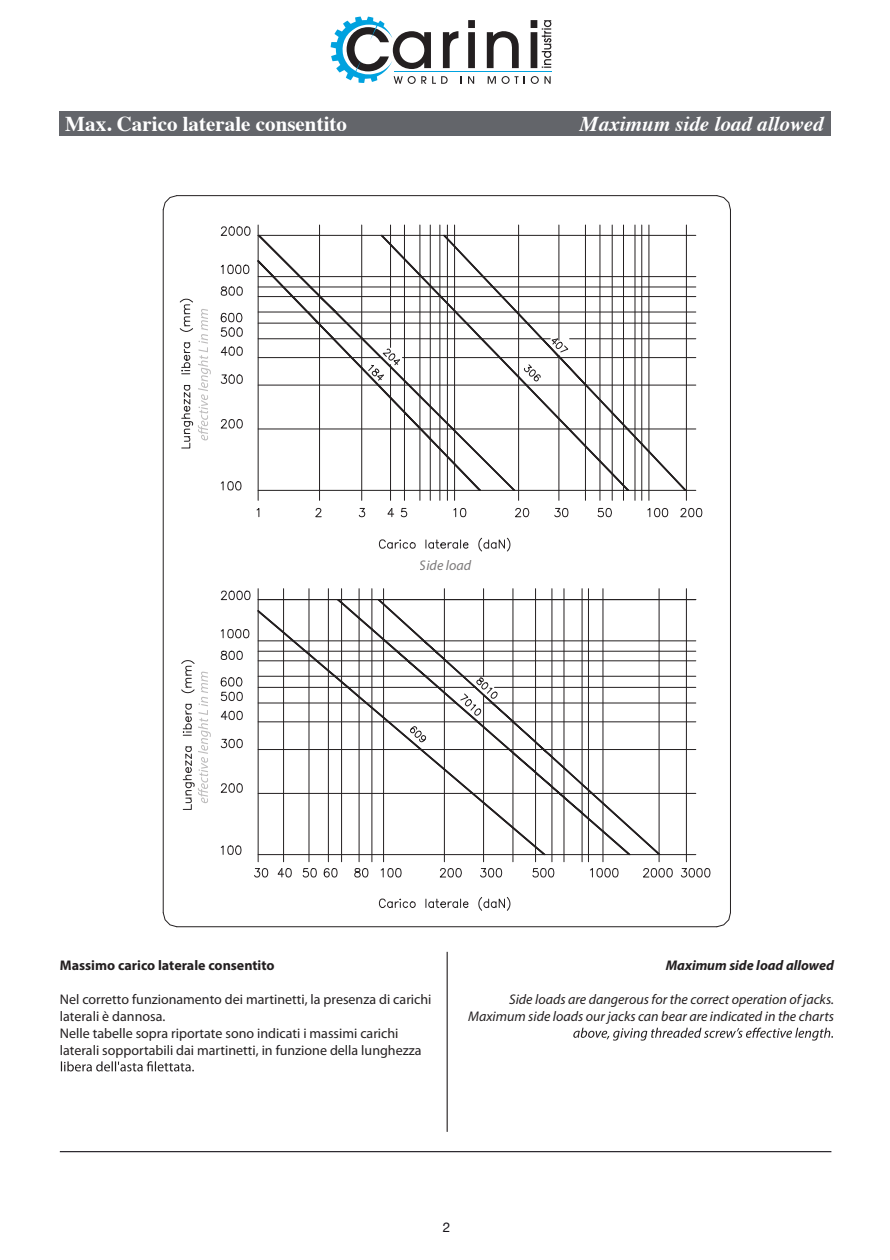
<style>
.page{position:relative;width:890px;height:1260px;background:#fff}
.page>*{position:absolute;margin:0;border:0;box-sizing:border-box;transform-origin:0 0}
.t1{font:700 21px "Times";color:#fff}
.t2{font:italic 700 21px "Times";color:#fff}
.t3{font:13.95px/16.8px "Myriad Pro";color:#231f20}
.t4{font:italic 13.95px/16.8px "Myriad Pro";color:#231f20;text-align:right}
.t5{font:700 13.95px "Myriad Pro";color:#231f20}
.t6{font:italic 700 13.95px "Myriad Pro";color:#231f20}
.t7{font:13.5px "Helvetica Neue";color:#17141a}
</style>
<div class="page">
<hr style="left:60px;top:1151px;width:771px;height:1px;background:#17141a">
<div style="left:60px;top:111px;width:771px;height:25px;background:#63656a"></div>
<hr style="left:258px;top:225px;width:1px;height:275px;background:#231f20">
<hr style="left:258px;top:490px;width:438px;height:1px;background:#231f20">
<hr style="left:258px;top:235px;width:438px;height:1px;background:#231f20">
<hr style="left:686px;top:225px;width:1px;height:275px;background:#231f20">
<hr style="left:319px;top:225px;width:1px;height:275px;background:#231f20">
<hr style="left:361px;top:225px;width:1px;height:275px;background:#231f20">
<hr style="left:390px;top:225px;width:1px;height:122px;background:#231f20">
<hr style="left:404px;top:225px;width:1px;height:275px;background:#231f20">
<hr style="left:420px;top:225px;width:1px;height:275px;background:#231f20">
<hr style="left:430px;top:225px;width:1px;height:275px;background:#231f20">
<hr style="left:440px;top:225px;width:1px;height:275px;background:#231f20">
<hr style="left:447px;top:225px;width:1px;height:275px;background:#231f20">
<hr style="left:454px;top:225px;width:1px;height:275px;background:#231f20">
<hr style="left:518px;top:225px;width:1px;height:275px;background:#231f20">
<hr style="left:559px;top:225px;width:1px;height:115px;background:#231f20">
<hr style="left:585px;top:225px;width:1px;height:275px;background:#231f20">
<hr style="left:600px;top:225px;width:1px;height:275px;background:#231f20">
<hr style="left:612px;top:225px;width:1px;height:275px;background:#231f20">
<hr style="left:623px;top:225px;width:1px;height:275px;background:#231f20">
<hr style="left:635px;top:225px;width:1px;height:275px;background:#231f20">
<hr style="left:641px;top:225px;width:1px;height:275px;background:#231f20">
<hr style="left:649px;top:225px;width:1px;height:275px;background:#231f20">
<hr style="left:258px;top:429px;width:438px;height:1px;background:#231f20">
<hr style="left:258px;top:385px;width:438px;height:1px;background:#231f20">
<hr style="left:570px;top:338px;width:126px;height:1px;background:#231f20">
<hr style="left:258px;top:323px;width:438px;height:1px;background:#231f20">
<hr style="left:258px;top:312px;width:438px;height:1px;background:#231f20">
<hr style="left:258px;top:296px;width:438px;height:1px;background:#231f20">
<svg style="left:221px;top:481px;width:20px;height:9px"></svg>
<svg style="left:221px;top:419px;width:21px;height:9px"></svg>
<svg style="left:221px;top:375px;width:21px;height:9px"></svg>
<svg style="left:221px;top:347px;width:21px;height:8px"></svg>
<svg style="left:221px;top:328px;width:21px;height:8px"></svg>
<svg style="left:221px;top:313px;width:21px;height:9px"></svg>
<svg style="left:221px;top:287px;width:21px;height:8px"></svg>
<svg style="left:221px;top:265px;width:28px;height:9px"></svg>
<svg style="left:221px;top:227px;width:29px;height:9px"></svg>
<hr style="left:258px;top:287px;width:438px;height:1px;background:#231f20">
<hr style="left:258px;top:276px;width:438px;height:1px;background:#231f20">
<svg style="left:257px;top:508px;width:2px;height:9px"></svg>
<svg style="left:315px;top:508px;width:6px;height:9px"></svg>
<svg style="left:359px;top:508px;width:6px;height:9px"></svg>
<svg style="left:387px;top:508px;width:7px;height:9px"></svg>
<svg style="left:401px;top:508px;width:6px;height:9px"></svg>
<svg style="left:454px;top:508px;width:12px;height:9px"></svg>
<svg style="left:515px;top:508px;width:14px;height:9px"></svg>
<svg style="left:554px;top:508px;width:14px;height:9px"></svg>
<svg style="left:598px;top:508px;width:14px;height:9px"></svg>
<svg style="left:647px;top:508px;width:21px;height:9px"></svg>
<svg style="left:680px;top:508px;width:22px;height:9px"></svg>
<hr style="left:390px;top:365px;width:1px;height:135px;background:#231f20">
<hr style="left:402px;top:357px;width:294px;height:1px;background:#231f20">
<hr style="left:559px;top:356px;width:1px;height:144px;background:#231f20">
<svg style="left:258px;top:235px;width:428px;height:256px"></svg>
<svg style="left:379px;top:899px;width:36px;height:9px"></svg>
<svg style="left:426px;top:899px;width:42px;height:9px"></svg>
<svg style="left:479px;top:897px;width:31px;height:13px"></svg>
<hr style="left:258px;top:854px;width:438px;height:1px;background:#231f20">
<hr style="left:258px;top:589px;width:1px;height:273px;background:#231f20">
<hr style="left:686px;top:589px;width:1px;height:273px;background:#231f20">
<svg style="left:254px;top:868px;width:14px;height:9px"></svg>
<svg style="left:278px;top:868px;width:13px;height:9px"></svg>
<svg style="left:303px;top:868px;width:13px;height:9px"></svg>
<svg style="left:324px;top:868px;width:13px;height:9px"></svg>
<svg style="left:355px;top:868px;width:13px;height:9px"></svg>
<svg style="left:381px;top:868px;width:20px;height:9px"></svg>
<svg style="left:440px;top:868px;width:21px;height:9px"></svg>
<svg style="left:480px;top:868px;width:22px;height:9px"></svg>
<hr style="left:283px;top:589px;width:1px;height:273px;background:#231f20">
<hr style="left:309px;top:589px;width:1px;height:273px;background:#231f20">
<hr style="left:328px;top:589px;width:1px;height:273px;background:#231f20">
<hr style="left:341px;top:589px;width:1px;height:273px;background:#231f20">
<hr style="left:359px;top:589px;width:1px;height:273px;background:#231f20">
<hr style="left:372px;top:589px;width:1px;height:273px;background:#231f20">
<hr style="left:383px;top:589px;width:1px;height:273px;background:#231f20">
<hr style="left:444px;top:589px;width:1px;height:273px;background:#231f20">
<hr style="left:483px;top:694px;width:1px;height:168px;background:#231f20">
<hr style="left:513px;top:589px;width:1px;height:273px;background:#231f20">
<hr style="left:535px;top:600px;width:1px;height:262px;background:#231f20">
<hr style="left:552px;top:589px;width:1px;height:273px;background:#231f20">
<hr style="left:564px;top:589px;width:1px;height:273px;background:#231f20">
<hr style="left:582px;top:589px;width:1px;height:273px;background:#231f20">
<hr style="left:588px;top:589px;width:1px;height:273px;background:#231f20">
<hr style="left:603px;top:589px;width:1px;height:273px;background:#231f20">
<hr style="left:659px;top:589px;width:1px;height:273px;background:#231f20">
<svg style="left:533px;top:868px;width:21px;height:9px"></svg>
<svg style="left:643px;top:868px;width:29px;height:9px"></svg>
<svg style="left:681px;top:868px;width:29px;height:9px"></svg>
<svg style="left:590px;top:868px;width:28px;height:9px"></svg>
<hr style="left:258px;top:599px;width:438px;height:1px;background:#231f20">
<hr style="left:258px;top:640px;width:438px;height:1px;background:#231f20">
<hr style="left:258px;top:651px;width:438px;height:1px;background:#231f20">
<hr style="left:258px;top:660px;width:438px;height:1px;background:#231f20">
<hr style="left:258px;top:676px;width:438px;height:1px;background:#231f20">
<hr style="left:258px;top:749px;width:438px;height:1px;background:#231f20">
<hr style="left:258px;top:793px;width:438px;height:1px;background:#231f20">
<hr style="left:258px;top:721px;width:438px;height:1px;background:#231f20">
<hr style="left:483px;top:703px;width:213px;height:1px;background:#231f20">
<svg style="left:221px;top:845px;width:20px;height:9px"></svg>
<svg style="left:221px;top:783px;width:21px;height:9px"></svg>
<svg style="left:221px;top:651px;width:21px;height:9px"></svg>
<svg style="left:221px;top:711px;width:21px;height:9px"></svg>
<svg style="left:221px;top:739px;width:21px;height:9px"></svg>
<svg style="left:221px;top:677px;width:21px;height:9px"></svg>
<svg style="left:221px;top:692px;width:21px;height:9px"></svg>
<svg style="left:221px;top:629px;width:28px;height:9px"></svg>
<svg style="left:221px;top:591px;width:29px;height:9px"></svg>
<svg style="left:258px;top:589px;width:401px;height:266px"></svg>
<hr style="left:494px;top:687px;width:202px;height:1px;background:#231f20">
<hr style="left:483px;top:589px;width:1px;height:87px;background:#231f20">
<svg style="left:379px;top:540px;width:36px;height:8px"></svg>
<svg style="left:426px;top:540px;width:42px;height:8px"></svg>
<svg style="left:479px;top:538px;width:31px;height:13px"></svg>
<hr style="left:177px;top:195px;width:540px;height:1px;background:#231f20">
<hr style="left:730px;top:210px;width:1px;height:703px;background:#231f20">
<hr style="left:177px;top:926px;width:540px;height:1px;background:#231f20">
<hr style="left:163px;top:210px;width:1px;height:703px;background:#231f20">
<svg style="left:163px;top:195px;width:14px;height:15px"></svg>
<svg style="left:717px;top:195px;width:14px;height:15px"></svg>
<svg style="left:717px;top:913px;width:14px;height:14px"></svg>
<svg style="left:163px;top:912px;width:14px;height:15px"></svg>
<hr style="left:447px;top:952px;width:1px;height:180px;background:#231f20">
<svg style="left:180px;top:299px;width:31px;height:149px"></svg>
<svg style="left:181px;top:660px;width:30px;height:149px"></svg>
<svg style="left:61px;top:1061px;width:133px;height:10px"></svg>
<svg style="left:573px;top:1027px;width:260px;height:13px"></svg>
<svg style="left:468px;top:20px;width:7px;height:48px"></svg>
<svg style="left:487px;top:31px;width:32px;height:37px"></svg>
<hr style="left:394px;top:71px;width:157px;height:1px;background:#00a2df">
<svg style="left:531px;top:20px;width:20px;height:48px"></svg>
<svg style="left:331px;top:17px;width:131px;height:67px"></svg>
<svg style="left:468px;top:76px;width:6px;height:8px"></svg>
<svg style="left:488px;top:76px;width:30px;height:8px"></svg>
<svg style="left:531px;top:76px;width:20px;height:8px"></svg>
<h1 class="t1" style="left:65px;top:104px;width:283px">Max. Carico laterale consentito</h1>
<h1 class="t2" style="left:580px;top:104px;width:245px">Maximum side load allowed</h1>
<p class="t4" style="left:420px;top:557px;width:53px">Side load</p>
<p class="t5" style="left:60px;top:956px;width:216px">Massimo carico laterale consentito</p>
<p class="t3" style="left:60px;top:991px;width:373px">Nel corretto funzionamento dei martinetti, la presenza di carichi laterali è dannosa.<br>Nelle tabelle sopra riportate sono indicati i massimi carichi laterali sopportabili dai martinetti, in funzione della lunghezza</p>
<p class="t6" style="left:666px;top:956px;width:170px">Maximum side load allowed</p>
<p class="t4" style="left:468px;top:991px;width:367px">Side loads are dangerous for the correct operation of jacks.<br>Maximum side loads our jacks can bear are indicated in the charts</p>
<p class="t7" style="left:443px;top:1218px;width:9px">2</p>
</div>
